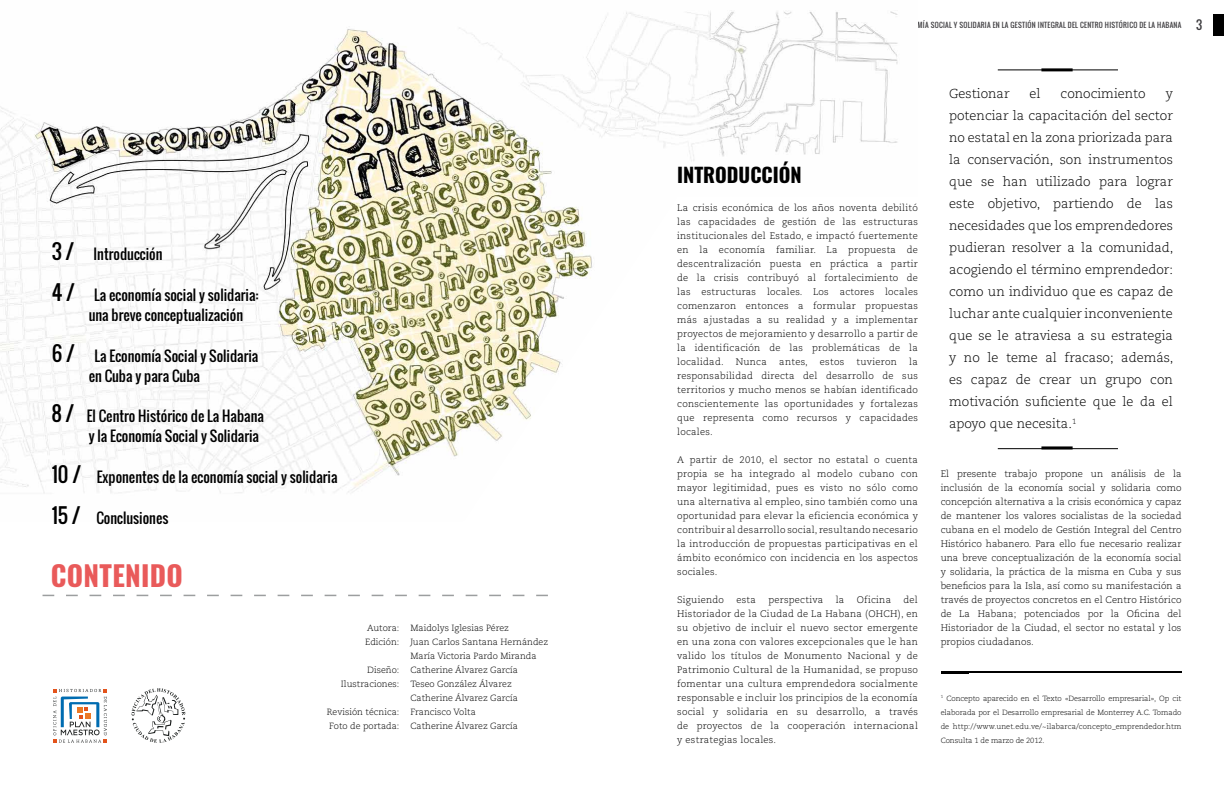
<style>
.page{position:relative;width:1224px;height:792px;background:#fff}
.page>*{position:absolute;margin:0;border:0;box-sizing:border-box;transform-origin:0 0}
.t1{font:700 28px "Oswald";letter-spacing:.01em;color:#e95a5a}
.t2{font:700 20px "Oswald";color:#000}
.t3{font:14px/20px "Oswald";color:#000}
.t4{font:300 13px/22px "Caecilia LT Std";color:#000;text-align:justify}
.t5{font:300 9.5px/14px "Caecilia LT Std";letter-spacing:.025em;color:#000;text-align:justify}
.t6{font:300 9px/14px "Caecilia LT Std";color:#000}
.t7{font:300 7.5px/14px "Caecilia LT Std";letter-spacing:.005em;color:#000;text-align:justify}
.t8{font:7px "Oswald";letter-spacing:.04em;color:#3e3d40}
.s1{font-size:20px}
.s2{font-size:12px}
</style>
<div class="page">
<div style="left:1213px;top:14px;width:11px;height:21px;background:#000"></div>
<img style="left:0;top:10px;width:898px;height:484px">
<svg style="left:131px;top:688px;width:54px;height:55px"></svg>
<svg style="left:53px;top:689px;width:54px;height:54px"></svg>
<hr style="left:998px;top:448px;width:120px;height:1px;background:#000">
<hr style="left:1041px;top:446px;width:32px;height:3px;background:#000">
<svg style="left:43px;top:595px;width:505px;height:1px"></svg>
<hr style="left:998px;top:69px;width:120px;height:1px;background:#000">
<hr style="left:1041px;top:68px;width:32px;height:3px;background:#000">
<hr style="left:941px;top:672px;width:240px;height:1px;background:#000">
<svg style="left:941px;top:673px;width:28px;height:1px"></svg>
<h3 class="t3" style="left:52px;top:244px;width:112px"><span class="s1">3 /</span> Introducción</h3>
<h3 class="t3" style="left:89px;top:285px;width:171px;text-indent:-37px"><span class="s1">4 /</span> La economía social y solidaria: una breve conceptualización</h3>
<h3 class="t3" style="left:89px;top:345px;width:171px;text-indent:-37px"><span class="s1">6 /</span> La Economía Social y Solidaria en Cuba y para Cuba</h3>
<h3 class="t3" style="left:89px;top:406px;width:177px;text-indent:-37px"><span class="s1">8 /</span> El Centro Histórico de La Habana y la Economía Social y Solidaria</h3>
<h3 class="t3" style="left:52px;top:467px;width:287px"><span class="s1">10 /</span> Exponentes de la economía social y solidaria</h3>
<h3 class="t3" style="left:52px;top:508px;width:118px"><span class="s1">15 /</span> Conclusiones</h3>
<h1 class="t1" style="left:51px;top:557px;width:133px">CONTENIDO</h1>
<p class="t6" style="left:365px;top:621px;width:36px">Autora:<br>Edición:</p>
<p class="t6" style="left:341px;top:663px;width:60px;text-align:right">Diseño:<br>Ilustraciones:</p>
<p class="t6" style="left:327px;top:705px;width:74px">Revisión técnica:<br>Foto de portada:</p>
<p class="t6" style="left:410px;top:621px;width:139px">Maidolys Iglesias Pérez<br>Juan Carlos Santana Hernández<br>María Victoria Pardo Miranda<br>Catherine Álvarez García<br>Teseo González Álvarez<br>Catherine Álvarez García<br>Francisco Volta<br>Catherine Álvarez García</p>
<p class="t8" style="left:889px;top:20px;width:315px">La economía social y solidaria en la Gestión Integral del Centro Histórico de La Habana <span class="s2">3</span></p>
<h2 class="t2" style="left:677px;top:161px;width:126px">INTRODUCCIÓN</h2>
<p class="t5" style="left:677px;top:201px;width:242px">La crisis económica de los años noventa debilitó las capacidades de gestión de las estructuras institucionales del Estado, e impactó fuertemente en la economía familiar. La propuesta de descentralización puesta en práctica a partir de la crisis contribuyó al fortalecimiento de las estructuras locales. Los actores locales comenzaron entonces a formular propuestas más ajustadas a su realidad y a implementar proyectos de mejoramiento y desarrollo a partir de la identificación de las problemáticas de la localidad.</p>
<p class="t5" style="left:736px;top:355px;width:33px">Nunca</p>
<p class="t5" style="left:779px;top:355px;width:30px">antes,</p>
<p class="t5" style="left:820px;top:355px;width:26px">estos</p>
<p class="t5" style="left:857px;top:355px;width:42px">tuvieron</p>
<p class="t5" style="left:677px;top:355px;width:242px;text-indent:232px">la responsabilidad directa del desarrollo de sus territorios y mucho menos se habían identificado conscientemente las oportunidades y fortalezas que representa como recursos y capacidades locales.</p>
<p class="t5" style="left:677px;top:453px;width:242px">A partir de 2010, el sector no estatal o cuenta propia se ha integrado al modelo cubano con mayor legitimidad, pues es visto no sólo como una alternativa al empleo, sino también como una oportunidad para elevar la eficiencia económica y contribuir al desarrollo social, resultando necesario la introducción de propuestas participativas en el ámbito económico con incidencia en los aspectos sociales.</p>
<p class="t5" style="left:677px;top:593px;width:48px">Siguiendo</p>
<p class="t5" style="left:736px;top:593px;width:21px">esta</p>
<p class="t5" style="left:768px;top:593px;width:56px">perspectiva</p>
<p class="t5" style="left:836px;top:593px;width:10px">la</p>
<p class="t5" style="left:857px;top:593px;width:36px">Oficina</p>
<p class="t5" style="left:677px;top:593px;width:242px;text-indent:226px">del Historiador de la Ciudad de La Habana (OHCH), en su objetivo de incluir el nuevo sector emergente en una zona con valores excepcionales que le han valido los títulos de Monumento Nacional y de Patrimonio Cultural de la Humanidad, se propuso fomentar una cultura emprendedora socialmente responsable e incluir los principios de la economía social y solidaria en su desarrollo, a través de proyectos de la cooperación internacional y estrategias locales.</p>
<h3 class="t4" style="left:949px;top:83px;width:62px">Gestionar</h3>
<h3 class="t4" style="left:1030px;top:83px;width:13px">el</h3>
<h3 class="t4" style="left:1061px;top:83px;width:87px">conocimiento</h3>
<p class="t4" style="left:949px;top:83px;width:226px;text-indent:217px">y potenciar la capacitación del sector no estatal en la zona priorizada para la conservación, son instrumentos que se han utilizado para lograr este objetivo, partiendo de las necesidades que los emprendedores pudieran resolver a la comunidad, acogiendo el término emprendedor: como un individuo que es capaz de luchar ante cualquier inconveniente que se le atraviesa a su estrategia y no le teme al fracaso; además, es capaz de crear un grupo con motivación suficiente que le da el apoyo que necesita.<sup>1</sup></p>
<p class="t5" style="left:941px;top:467px;width:242px">El presente trabajo propone un análisis de la inclusión de la economía social y solidaria como concepción alternativa a la crisis económica y capaz de mantener los valores socialistas de la sociedad cubana en el modelo de Gestión Integral del Centro Histórico habanero. Para ello fue necesario realizar una breve conceptualización de la economía social y solidaria, la práctica de la misma en Cuba y sus beneficios para la Isla, así como su manifestación a través de proyectos concretos en el Centro Histórico de La Habana; potenciados por la Oficina del Historiador de la Ciudad, el sector no estatal y los propios ciudadanos.</p>
<p class="t7" style="left:941px;top:691px;width:242px"><sup>1</sup> Concepto aparecido en el Texto «Desarrollo empresarial», Op cit elaborada por el Desarrollo empresarial de Monterrey A.C. Tomado de http://www.unet.edu.ve/~ilabarca/concepto_emprendedor.htm Consulta 1 de marzo de 2012.</p>
</div>
